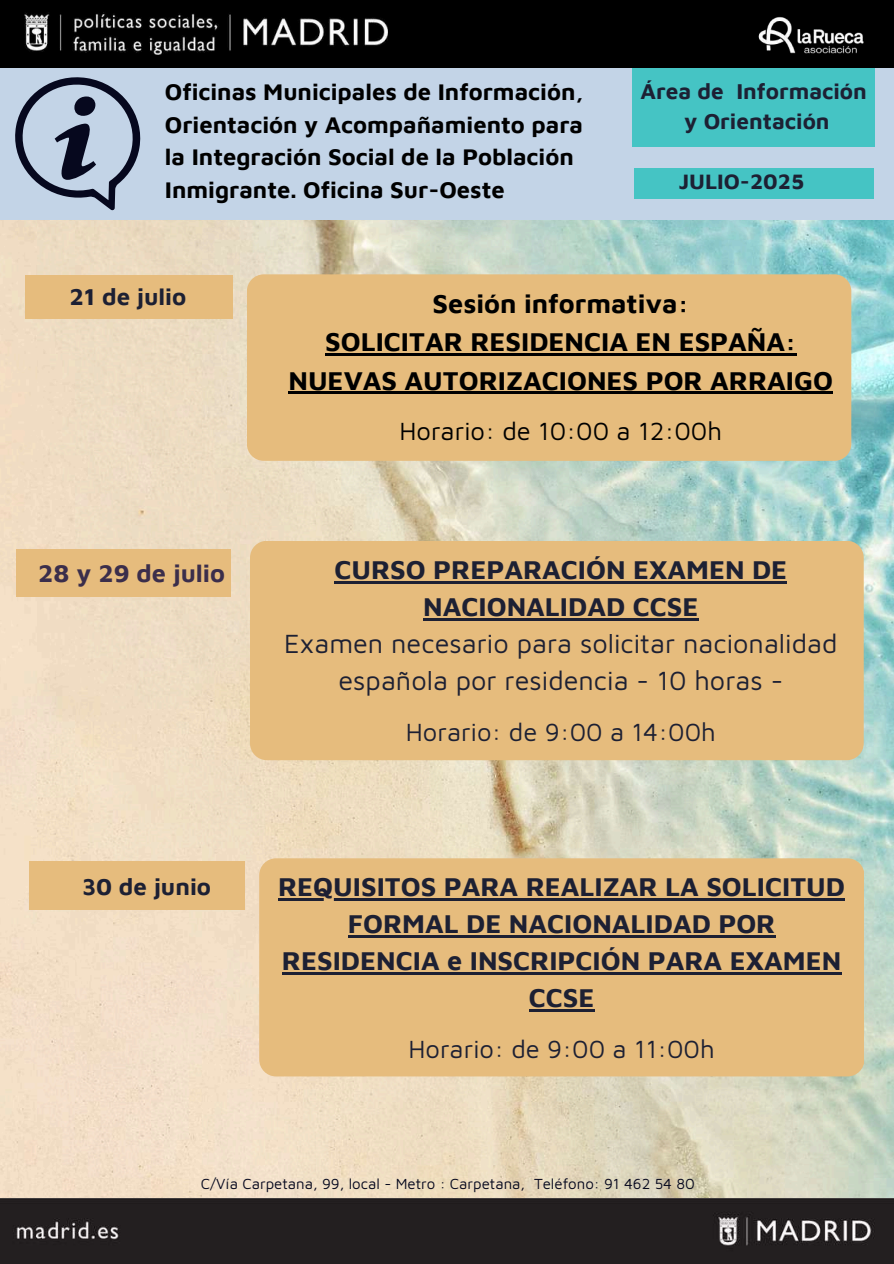
<style>
.page{position:relative;width:894px;height:1264px;background:#fff}
.page>*{position:absolute;margin:0;border:0;box-sizing:border-box;transform-origin:0 0}
.t1{font:700 27px/37.2px "Maven Pro";color:#1d2033;text-align:center}
.t2{font:700 27px/38.2px "Maven Pro";color:#000;text-align:center}
.t3{font:27px/37.2px "Maven Pro";color:#1d2033;text-align:center}
.t4{font:25.5px "Maven Pro";color:#1d2033}
.t5{font:25.5px "Maven Pro";color:#000}
.t6{font:700 25.2px "Maven Pro";color:#3b2e4b}
.t7{font:700 24px "Maven Pro";color:#1d2033}
.t8{font:700 23.7px/32.7px "Maven Pro";color:#000}
.t9{font:700 22.5px/30.5px "Maven Pro";color:#1d2033;text-align:center}
.t10{font:700 21.9px "Maven Pro";color:#1d2033}
.t11{font:15px "Maven Pro";color:#06081e}
</style>
<div class="page">
<img style="left:0;top:219px;width:893px;height:979px">
<div style="left:0;top:1198px;width:893px;height:65px;background:#231f20"></div>
<div style="left:0;top:67px;width:893px;height:152px;background:#c3d4e7"></div>
<div style="left:632px;top:68px;width:242px;height:78px;background:#45c4c4"></div>
<div style="left:633px;top:169px;width:240px;height:30px;background:#45c4c4"></div>
<svg style="left:15px;top:77px;width:126px;height:133px"></svg>
<div style="left:0;top:0;width:893px;height:67px;background:#000"></div>
<img style="left:758px;top:17px;width:106px;height:37px">
<img style="left:24px;top:12px;width:363px;height:42px">
<div style="left:247px;top:274px;width:604px;height:187px;background:#e6bc7d;border-radius:17px"></div>
<div style="left:25px;top:275px;width:207px;height:44px;background:#e6bc7d"></div>
<hr style="left:325px;top:353px;width:16px;height:3px;background:#000">
<hr style="left:341px;top:353px;width:455px;height:3px;background:#000">
<hr style="left:288px;top:392px;width:544px;height:2px;background:#000">
<div style="left:17px;top:549px;width:214px;height:47px;background:#e6bc7d"></div>
<div style="left:250px;top:541px;width:613px;height:219px;background:#e6bc7d"></div>
<hr style="left:334px;top:581px;width:453px;height:2px;background:#1d2033">
<hr style="left:423px;top:618px;width:275px;height:2px;background:#1d2033">
<div style="left:259px;top:858px;width:604px;height:218px;background:#e6bc7d"></div>
<div style="left:30px;top:861px;width:214px;height:49px;background:#e6bc7d"></div>
<hr style="left:278px;top:898px;width:566px;height:2px;background:#1d2033">
<hr style="left:347px;top:935px;width:428px;height:2px;background:#1d2033">
<hr style="left:282px;top:972px;width:559px;height:2px;background:#1d2033">
<hr style="left:528px;top:1009px;width:66px;height:2px;background:#1d2033">
<p class="t8" style="left:165px;top:75px;width:420px">Oficinas Municipales de Información, Orientación y Acompañamiento para la Integración Social de la Población Inmigrante. Oficina Sur-Oeste</p>
<p class="t9" style="left:640px;top:75px;width:228px">Área de Información y Orientación</p>
<p class="t10" style="left:678px;top:168px;width:127px">JULIO-2025</p>
<p class="t7" style="left:70px;top:282px;width:118px">21 de julio</p>
<p class="t2" style="left:288px;top:283px;width:546px">Sesión informativa:<br>SOLICITAR RESIDENCIA EN ESPAÑA:<br>NUEVAS AUTORIZACIONES POR ARRAIGO</p>
<p class="t5" style="left:399px;top:415px;width:324px">Horario: de 10:00 a 12:00h</p>
<p class="t6" style="left:38px;top:558px;width:188px">28 y 29 de julio</p>
<p class="t1" style="left:334px;top:550px;width:454px">CURSO PREPARACIÓN EXAMEN DE<br>NACIONALIDAD CCSE</p>
<p class="t3" style="left:284px;top:624px;width:554px">Examen necesario para solicitar nacionalidad española por residencia - 10 horas -</p>
<p class="t4" style="left:406px;top:716px;width:311px">Horario: de 9:00 a 14:00h</p>
<p class="t7" style="left:82px;top:871px;width:130px">30 de junio</p>
<p class="t1" style="left:278px;top:866px;width:568px">REQUISITOS PARA REALIZAR LA SOLICITUD<br>FORMAL DE NACIONALIDAD POR<br>RESIDENCIA e INSCRIPCIÓN PARA EXAMEN<br>CCSE</p>
<p class="t4" style="left:408px;top:1033px;width:308px">Horario: de 9:00 a 11:00h</p>
<p class="t11" style="left:201px;top:1174px;width:495px">C/Vía Carpetana, 99, local - Metro : Carpetana, Teléfono: 91 462 54 80</p>
</div>
